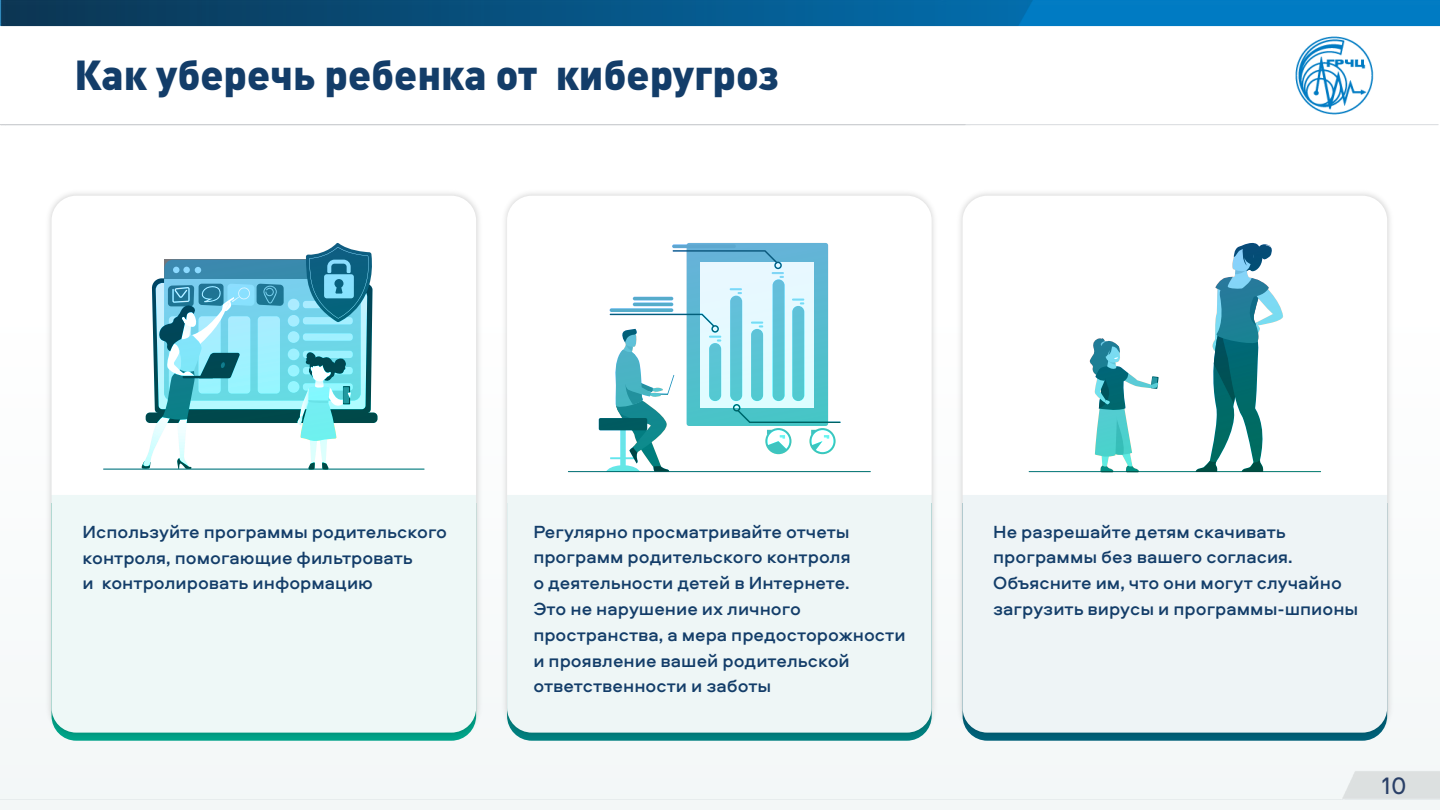
<style>
.page{position:relative;width:1440px;height:810px;background:#fff}
.page>*{position:absolute;margin:0;border:0;box-sizing:border-box;transform-origin:0 0}
.t1{font:900 41.4px "DIN Pro";color:#133d69}
.t2{font:24.75px "Aeroport";color:#293f67}
.t3{font:500 18.3px/25.8px "Aeroport";color:#133d69}
</style>
<div class="page">
<img style="left:0;top:0;width:1440px;height:126px">
<div style="left:0;top:319px;width:1440px;height:491px;background:#f4f8f8"></div>
<img style="left:953px;top:193px;width:443px;height:548px">
<div style="left:963px;top:196px;width:424px;height:537px;background:#fff;border-radius:25px"></div>
<img style="left:42px;top:193px;width:443px;height:548px">
<div style="left:52px;top:196px;width:424px;height:537px;background:#fff;border-radius:25px"></div>
<img style="left:498px;top:193px;width:443px;height:548px">
<div style="left:507px;top:196px;width:425px;height:537px;background:#fff;border-radius:25px"></div>
<div style="left:52px;top:495px;width:424px;height:238px;background:#eef8f7"></div>
<div style="left:507px;top:495px;width:425px;height:238px;background:#eef6f6"></div>
<div style="left:963px;top:495px;width:424px;height:238px;background:#eef4f6"></div>
<hr style="left:103px;top:469px;width:322px;height:1px;background:#50a2a4">
<svg style="left:141px;top:243px;width:235px;height:227px"></svg>
<div style="left:599px;top:418px;width:48px;height:12px;background:#005b61;border-radius:2px"></div>
<div style="left:687px;top:243px;width:141px;height:183px;background:linear-gradient(to bottom,#62b2d7,#4cc8c8);border-radius:2px"></div>
<svg style="left:700px;top:262px;width:114px;height:145px"></svg>
<div style="left:792px;top:306px;width:12px;height:95px;background:#59c5d4;border-radius:6px"></div>
<div style="left:773px;top:279px;width:12px;height:122px;background:#5cc4d5;border-radius:6px"></div>
<div style="left:751px;top:329px;width:12px;height:72px;background:#59c6d4;border-radius:6px"></div>
<div style="left:730px;top:296px;width:12px;height:105px;background:#5cc4d5;border-radius:6px"></div>
<svg style="left:730px;top:288px;width:12px;height:6px"></svg>
<svg style="left:792px;top:299px;width:12px;height:5px"></svg>
<svg style="left:751px;top:322px;width:12px;height:5px"></svg>
<svg style="left:606px;top:314px;width:115px;height:157px"></svg>
<svg style="left:733px;top:404px;width:108px;height:19px"></svg>
<svg style="left:673px;top:250px;width:111px;height:28px"></svg>
<svg style="left:610px;top:308px;width:63px;height:4px"></svg>
<hr style="left:633px;top:303px;width:40px;height:3px;background:#55acca;border-radius:2px">
<hr style="left:633px;top:297px;width:40px;height:3px;background:#56accb;border-radius:2px">
<svg style="left:672px;top:244px;width:64px;height:4px"></svg>
<svg style="left:765px;top:428px;width:26px;height:26px"></svg>
<svg style="left:767px;top:430px;width:22px;height:19px"></svg>
<svg style="left:809px;top:428px;width:27px;height:26px"></svg>
<svg style="left:811px;top:430px;width:23px;height:22px"></svg>
<svg style="left:568px;top:471px;width:303px;height:1px"></svg>
<svg style="left:1089px;top:338px;width:70px;height:133px"></svg>
<svg style="left:1196px;top:242px;width:87px;height:229px"></svg>
<svg style="left:1029px;top:471px;width:292px;height:1px"></svg>
<h1 class="t1" style="left:75px;top:39px;width:706px">Как уберечь ребенка от киберугроз</h1>
<p class="t3" style="left:82px;top:518px;width:366px">Используйте программы родительского контроля, помогающие фильтровать<br>и контролировать информацию</p>
<p class="t3" style="left:533px;top:518px;width:374px">Регулярно просматривайте отчеты программ родительского контроля<br>о деятельности детей в Интернете.<br>Это не нарушение их личного пространства, а мера предосторожности и проявление вашей родительской ответственности и заботы</p>
<p class="t3" style="left:993px;top:518px;width:367px">Не разрешайте детям скачивать программы без вашего согласия.<br>Объясните им, что они могут случайно загрузить вирусы и программы-шпионы</p>
<h2 class="t2" style="left:1381px;top:769px;width:27px">10</h2>
</div>
